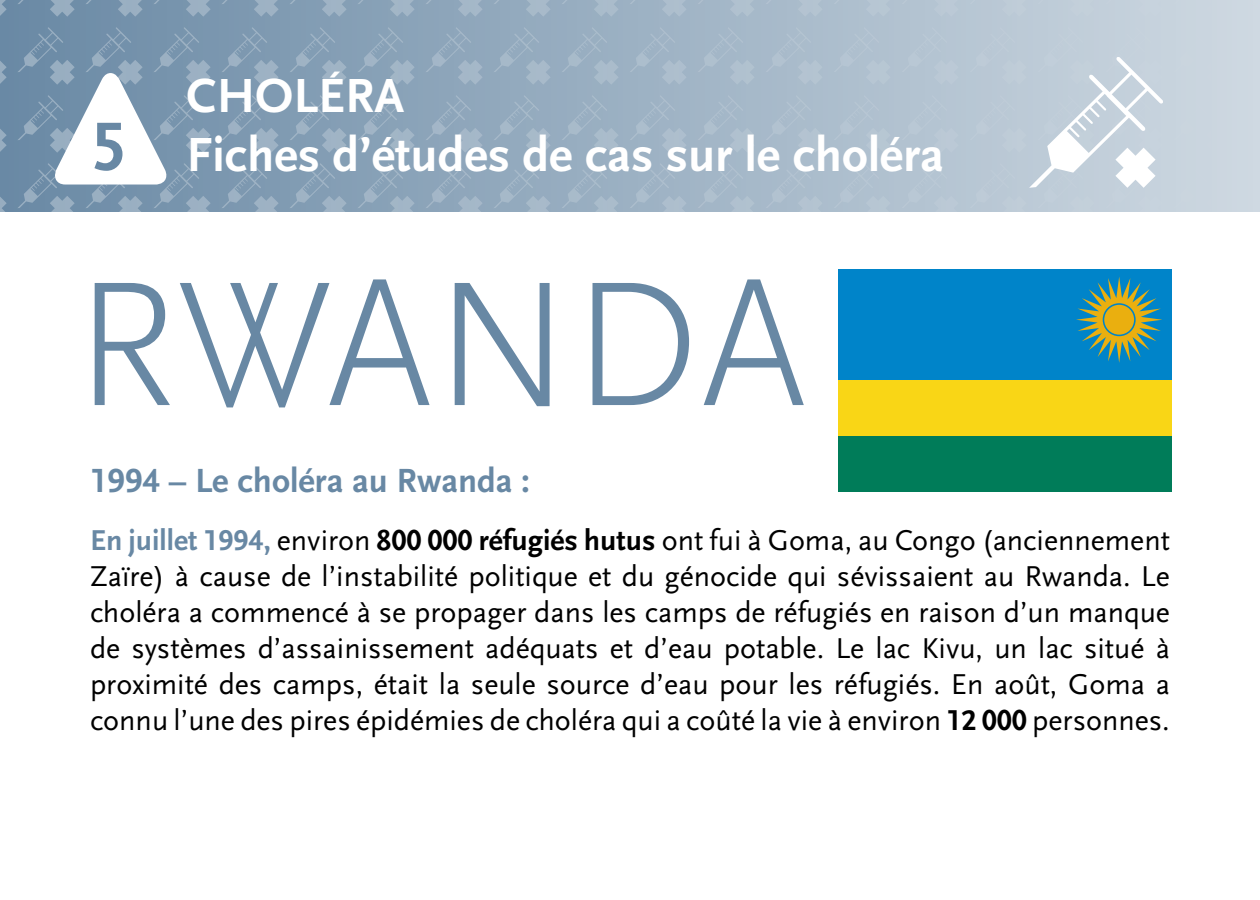
<style>
.page{position:relative;width:1260px;height:900px;background:#fff}
.page>*{position:absolute;margin:0;border:0;box-sizing:border-box;transform-origin:0 0}
.t1{font:300 185px "Scala Sans OT";color:#6888a4}
.t2{font:700 71.25px "Scala Sans LF";color:#6888a4}
.t3{font:700 50px/58.8px "Scala Sans LF";color:#fff}
.t4{font:700 35px "Scala Sans LF";color:#6888a4}
.t5{font:30px/36px "Scala Sans LF";color:#000;text-align:justify}
.s1{font-weight:700;color:#6888a4}
.s2{font-weight:700}
</style>
<div class="page">
<svg style="left:0;top:0;width:1260px;height:212px;background:#9eb2c4"></svg>
<svg style="left:53px;top:73px;width:114px;height:112px"></svg>
<svg style="left:1029px;top:57px;width:134px;height:131px"></svg>
<div style="left:839px;top:269px;width:333px;height:111px;background:#0084c9"></div>
<div style="left:839px;top:380px;width:333px;height:56px;background:#f9d616"></div>
<div style="left:839px;top:436px;width:333px;height:56px;background:#007c59"></div>
<svg style="left:1076px;top:277px;width:86px;height:86px"></svg>
<div style="left:1103px;top:304px;width:32px;height:31px;background:#eaaf0f;border-radius:50%"></div>
<div style="left:1103px;top:303px;width:33px;height:33px;border:2px solid #0084c9;border-radius:50%"></div>
<h2 class="t2" style="left:91px;top:108px;width:37px">5</h2>
<h3 class="t3" style="left:187px;top:67px;width:759px">CHOLÉRA<br>Fiches d’études de cas sur le choléra</h3>
<h1 class="t1" style="left:73px;top:246px;width:736px">RWANDA</h1>
<p class="t4" style="left:90px;top:462px;width:442px">1994 – Le choléra au Rwanda :</p>
<p class="t5" style="left:90px;top:523px;width:1081px"><span class="s1">En juillet 1994,</span> environ <span class="s2">800 000 réfugiés hutus</span> ont fui à Goma, au Congo (anciennement Zaïre) à cause de l’instabilité politique et du génocide qui sévissaient au Rwanda. Le choléra a commencé à se propager dans les camps de réfugiés en raison d’un manque de systèmes d’assainissement adéquats et d’eau potable. Le lac Kivu, un lac situé à proximité des camps, était la seule source d’eau pour les réfugiés. En août, Goma a connu l’une des pires épidémies de choléra qui a coûté la vie à environ <span class="s2">12 000</span> personnes.</p>
</div>
